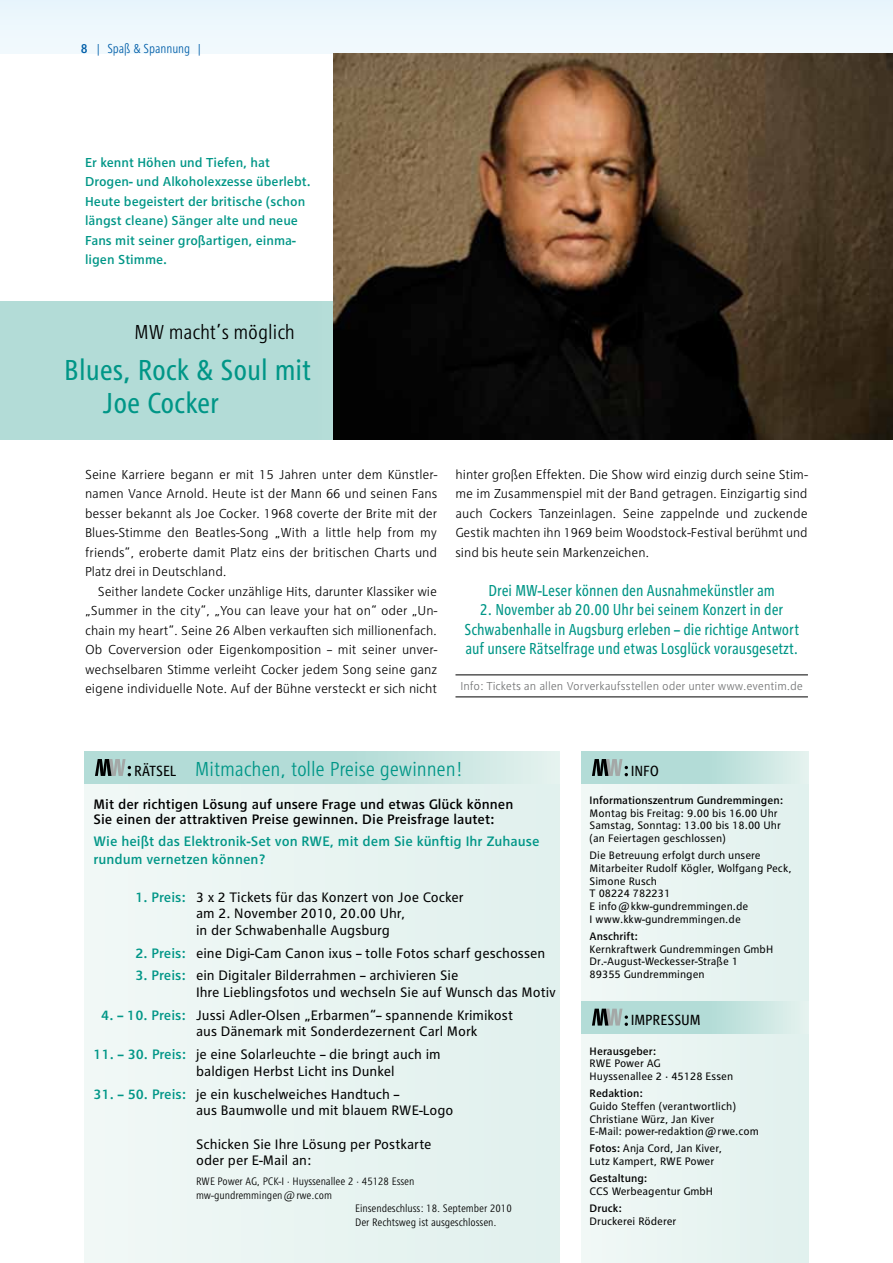
<style>
.page{position:relative;width:893px;height:1263px;background:#fff}
.page>*{position:absolute;margin:0;border:0;box-sizing:border-box;transform-origin:0 0}
.t1{font:condensed 30px/33px "RWE Text";letter-spacing:-.005em;color:#009687;scale:.96 1}
.t2{font:300 condensed 21px "RWE Text";letter-spacing:-.005em;color:#009687}
.t3{font:300 condensed 21px "RWE Text";color:#000}
.t4{font:condensed 16.5px/19.5px "RWE Text";color:#009687;text-align:center;scale:.92 1}
.t5{font:condensed 15.3px "RWE Text";color:#000}
.t6{font:14.25px/16.5px "RWE Text";color:#000}
.t7{font:500 14.25px/15px "RWE Text";color:#000}
.t8{font:500 14.25px/18px "RWE Text";color:#009687}
.t9{font:300 13.5px/19.5px "RWE Text";letter-spacing:-.005em;color:#000;text-align:justify}
.t10{font:500 13.5px/19.5px "RWE Text";color:#009687}
.t11{font:300 condensed 13.5px "RWE Text";color:#005ea8;scale:.93 1}
.t12{font:300 12px "RWE Text";color:#707172}
.t13{font:11.25px/12.8px "RWE Text";color:#000}
.t14{font:300 condensed 11.25px "RWE Text";letter-spacing:-.01em;color:#000}
.t15{font:500 11.25px "RWE Text";color:#000}
.s1{font-weight:500}
.s2{font-weight:500;color:#009687}
</style>
<div class="page">
<div style="left:0;top:0;width:893px;height:53px;background:#eef8fd"></div>
<div style="left:84px;top:752px;width:476px;height:511px;background:#e9f4f2"></div>
<svg style="left:84px;top:752px;width:447px;height:32px;background:#bbdfdb"></svg>
<svg style="left:95px;top:759px;width:36px;height:17px"></svg>
<div style="left:581px;top:752px;width:228px;height:511px;background:#e9f4f2"></div>
<svg style="left:581px;top:752px;width:214px;height:32px;background:#bce0db"></svg>
<svg style="left:592px;top:759px;width:36px;height:17px"></svg>
<svg style="left:581px;top:1001px;width:214px;height:32px;background:#bcdfdb"></svg>
<svg style="left:592px;top:1009px;width:36px;height:17px"></svg>
<hr style="left:455px;top:674px;width:353px;height:1px;background:#000">
<hr style="left:455px;top:696px;width:353px;height:1px;background:#000">
<div style="left:0;top:302px;width:334px;height:138px;background:#b3dcd7"></div>
<img style="left:334px;top:53px;width:559px;height:387px">
<p class="t11" style="left:81px;top:41px;width:132px"><span class="s1">8</span> | Spaß &amp; Spannung |</p>
<p class="t10" style="left:85px;top:152px;width:227px">Er kennt Höhen und Tiefen, hat<br>Drogen- und Alkoholexzesse überlebt.<br>Heute begeistert der britische (schon längst cleane) Sänger alte und neue<br>Fans mit seiner großartigen, einma&shy;ligen Stimme.</p>
<h2 class="t3" style="left:135px;top:320px;width:162px">MW macht’s möglich</h2>
<h1 class="t1" style="left:103px;top:354px;width:219px;text-indent:-38px">Blues, Rock &amp; Soul mit<br>Joe Cocker</h1>
<p class="t9" style="left:85px;top:464px;width:354px">Seine Karriere begann er mit 15 Jahren unter dem Künstler&shy;namen Vance Arnold. Heute ist der Mann 66 und seinen Fans besser bekannt als Joe Cocker. 1968 coverte der Brite mit der Blues-Stimme den Beatles-Song „With a little help from my friends“, eroberte damit Platz eins der britischen Charts und Platz drei in Deutschland.</p>
<p class="t9" style="left:85px;top:581px;width:354px;text-indent:13px">Seither landete Cocker unzählige Hits, darunter Klassiker wie „Summer in the city“, „You can leave your hat on“ oder „Un&shy;chain my heart“. Seine 26 Alben verkauften sich millionenfach.<br>Ob Coverversion oder Eigenkomposition – mit seiner unver&shy;wechselbaren Stimme verleiht Cocker jedem Song seine ganz eigene individuelle Note. Auf der Bühne versteckt er sich nicht</p>
<p class="t9" style="left:455px;top:464px;width:354px">hinter großen Effekten. Die Show wird einzig durch seine Stim&shy;me im Zusammenspiel mit der Band getragen. Einzigartig sind auch Cockers Tanzeinlagen. Seine zappelnde und zuckende Gestik machten ihn 1969 beim Woodstock-Festival berühmt und sind bis heute sein Markenzeichen.</p>
<p class="t4" style="left:488px;top:580px;width:313px">Drei MW-Leser können den Ausnahmekünstler am</p>
<p class="t4" style="left:464px;top:600px;width:365px">2. November ab 20.00 Uhr bei seinem Konzert in der<br>Schwabenhalle in Augsburg erleben – die richtige Antwort auf unsere Rätselfrage und etwas Losglück vorausgesetzt.</p>
<p class="t12" style="left:460px;top:679px;width:344px">Info: Tickets an allen Vorverkaufsstellen oder unter www.eventim.de</p>
<p class="t5" style="left:134px;top:762px;width:23px">Rätsel</p>
<h2 class="t2" style="left:195px;top:757px;width:268px">Mitmachen, tolle Preise gewinnen!</h2>
<p class="t7" style="left:94px;top:797px;width:421px">Mit der richtigen Lösung auf unsere Frage und etwas Glück können<br>Sie einen der attraktiven Preise gewinnen. Die Preisfrage lautet:</p>
<p class="t8" style="left:94px;top:832px;width:448px">Wie heißt das Elektronik-Set von RWE, mit dem Sie künftig I hr Zuhause rundum vernetzen können?</p>
<p class="t6" style="left:196px;top:889px;width:269px;text-indent:-61px"><span class="s2">1. Preis:</span> 3 x 2 Tickets für das Konzert von Joe Cocker am 2. November 2010, 20.00 Uhr,<br>in der Schwabenhalle Augsburg</p>
<p class="t6" style="left:135px;top:944px;width:411px"><span class="s2">2. Preis:</span> eine Digi-Cam Canon ixus – tolle Fotos scharf geschossen</p>
<p class="t6" style="left:186px;top:967px;width:372px;text-indent:-50px"><span class="s2">3. Preis:</span> ein Digitaler Bilderrahmen – archivieren Sie<br>I hre Lieblingsfotos und wechseln Sie auf Wunsch das Motiv</p>
<p class="t6" style="left:196px;top:1007px;width:318px;text-indent:-95px"><span class="s2">4. – 10. Preis:</span> Jussi Adler-Olsen „Erbarmen“– spannende Krimikost aus Dänemark mit Sonderdezernent Carl Mork</p>
<p class="t6" style="left:196px;top:1046px;width:246px;text-indent:-103px"><span class="s2">11. – 30. Preis:</span> je eine Solarleuchte – die bringt auch im baldigen Herbst Licht ins Dunkel</p>
<p class="t6" style="left:196px;top:1085px;width:259px;text-indent:-103px"><span class="s2">31. – 50. Preis:</span> je ein kuschelweiches Handtuch –<br>aus Baumwolle und mit blauem RWE-Logo</p>
<p class="t6" style="left:196px;top:1135px;width:237px">Schicken Sie I hre Lösung per Postkarte oder per E-Mail an:</p>
<p class="t14" style="left:196px;top:1175px;width:220px">RWE Power AG, PCK-I · Huyssenallee 2 · 45128 Essen</p>
<p class="t14" style="left:196px;top:1188px;width:138px">mw-gundremmingen@rwe.com</p>
<p class="t14" style="left:355px;top:1202px;width:158px">Einsendeschluss: 18. September 2010</p>
<p class="t14" style="left:355px;top:1215px;width:143px">Der Rechtsweg ist ausgeschlossen.</p>
<p class="t5" style="left:631px;top:762px;width:13px">Info</p>
<p class="t15" style="left:590px;top:793px;width:195px">Informationszentrum Gundremmingen:</p>
<p class="t13" style="left:590px;top:806px;width:193px">Montag bis Freitag: 9.00 bis 16.00 Uhr<br>Samstag, Sonntag: 13.00 bis 18.00 Uhr (an Feiertagen geschlossen)</p>
<p class="t13" style="left:590px;top:849px;width:203px">Die Betreuung erfolgt durch unsere<br>Mitarbeiter Rudolf Kögler, Wolfgang Peck,<br>Simone Rusch<br>T 08224 782231<br>E info@kkw-gundremmingen.de<br>I www.kkw-gundremmingen.de</p>
<p class="t15" style="left:590px;top:929px;width:50px">Anschrift:</p>
<p class="t13" style="left:590px;top:942px;width:183px">Kernkraftwerk Gundremmingen GmbH<br>Dr.-August-Weckesser-Straße 1<br>89355 Gundremmingen</p>
<p class="t5" style="left:631px;top:1012px;width:13px">Impressum</p>
<p class="t15" style="left:590px;top:1044px;width:68px">Herausgeber:</p>
<p class="t13" style="left:590px;top:1057px;width:145px">RWE Power AG<br>H uyssenallee 2 · 45128 Essen</p>
<p class="t15" style="left:590px;top:1087px;width:55px">Redaktion:</p>
<p class="t13" style="left:590px;top:1099px;width:171px">Guido Steffen (verantwortlich)<br>Christiane Würz, Jan Kiver<br>E-Mail: power-redaktion@rwe.com</p>
<p class="t13" style="left:590px;top:1142px;width:134px"><span class="s1">Fotos:</span> Anja Cord, Jan Kiver,<br>Lutz Kampert, RWE Power</p>
<p class="t15" style="left:590px;top:1172px;width:59px">Gestaltung:</p>
<p class="t13" style="left:590px;top:1184px;width:123px">CCS Werbeagentur GmbH</p>
<p class="t15" style="left:590px;top:1201px;width:33px">Druck:</p>
<p class="t13" style="left:590px;top:1214px;width:88px">Druckerei Röderer</p>
</div>
